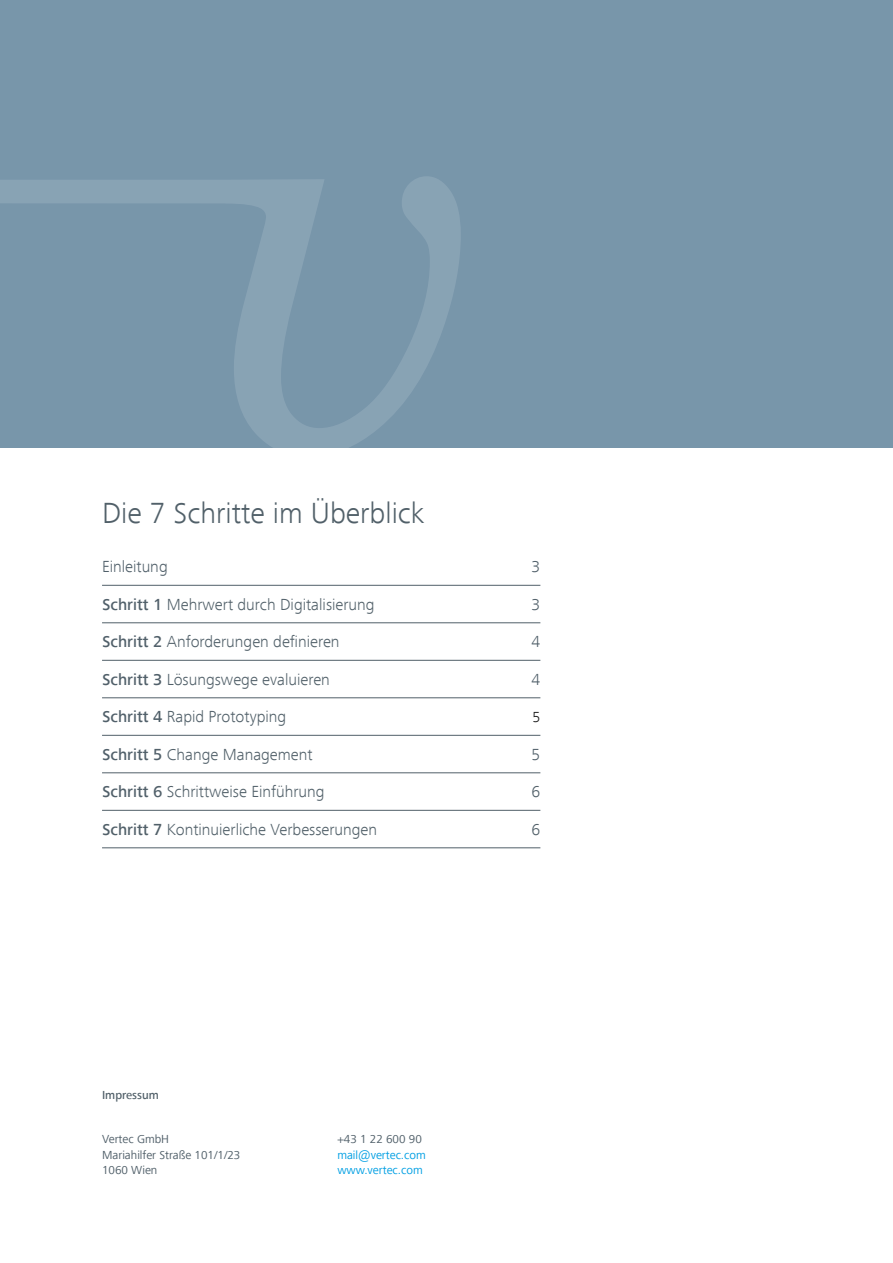
<style>
.page{position:relative;width:893px;height:1263px;background:#fff}
.page>*{position:absolute;margin:0;border:0;box-sizing:border-box;transform-origin:0 0}
.t1{font:300 30px "Frutiger Next Com";color:#516069}
.t2{font:300 16.5px "Frutiger Next Com";color:#516069}
.t3{font:300 16.5px "Frutiger Next Com";color:#51606a}
.t4{font:300 15px "Frutiger Next Com";color:#1a1a1a}
.t5{font:12px/15.8px "Frutiger Next Com";color:#51606a}
.t6{font:12px/15.8px "Frutiger Next Com";color:#009fe3}
.t7{font:500 12px "Frutiger Next Com";color:#516069}
.s1{font-weight:500;color:#51606a}
.s2{font-weight:500}
</style>
<div class="page">
<hr style="left:102px;top:585px;width:438px;height:1px;background:#516069">
<hr style="left:102px;top:622px;width:438px;height:1px;background:#516069">
<hr style="left:102px;top:660px;width:438px;height:1px;background:#516069">
<hr style="left:102px;top:697px;width:438px;height:1px;background:#516069">
<hr style="left:102px;top:735px;width:438px;height:1px;background:#516069">
<hr style="left:102px;top:772px;width:438px;height:1px;background:#516069">
<hr style="left:102px;top:810px;width:438px;height:1px;background:#516069">
<hr style="left:102px;top:847px;width:438px;height:1px;background:#516069">
<div style="left:0;top:0;width:893px;height:447px;background:#7896aa"></div>
<svg style="left:0;top:176px;width:461px;height:272px"></svg>
<h1 class="t1" style="left:102px;top:502px;width:324px">Die 7 Schritte im Überblick</h1>
<p class="t3" style="left:102px;top:560px;width:67px">Einleitung</p>
<p class="t3" style="left:532px;top:560px;width:10px">3</p>
<p class="t2" style="left:102px;top:598px;width:274px"><span class="s1">Schritt 1</span> Mehrwert durch Digitalisierung</p>
<p class="t3" style="left:532px;top:598px;width:10px">3</p>
<p class="t2" style="left:102px;top:635px;width:239px"><span class="s1">Schritt 2</span> Anforderungen definieren</p>
<p class="t3" style="left:532px;top:635px;width:10px">4</p>
<p class="t2" style="left:102px;top:673px;width:229px"><span class="s1">Schritt 3</span> Lösungswege evaluieren</p>
<p class="t3" style="left:532px;top:673px;width:10px">4</p>
<p class="t2" style="left:102px;top:710px;width:186px"><span class="s1">Schritt 4</span> Rapid Prototyping</p>
<p class="t4" style="left:532px;top:711px;width:9px">5</p>
<p class="t2" style="left:102px;top:748px;width:212px"><span class="s1">Schritt 5</span> Change Management</p>
<p class="t3" style="left:532px;top:748px;width:10px">5</p>
<p class="t2" style="left:102px;top:785px;width:224px"><span class="s1">Schritt 6</span> Schrittweise Einführung</p>
<p class="t2" style="left:532px;top:785px;width:10px">6</p>
<p class="t2" style="left:102px;top:823px;width:277px"><span class="s2">Schritt 7</span> Kontinuierliche Verbesserungen</p>
<p class="t2" style="left:532px;top:823px;width:10px">6</p>
<p class="t7" style="left:102px;top:1090px;width:58px">Impressum</p>
<p class="t5" style="left:102px;top:1132px;width:140px">Vertec GmbH<br>Mariahilfer Straße 101/1/23<br>1060 Wien</p>
<p class="t5" style="left:337px;top:1132px;width:86px">+43 1 22 600 90</p>
<p class="t6" style="left:337px;top:1148px;width:90px">mail@vertec.com www.vertec.com</p>
</div>
